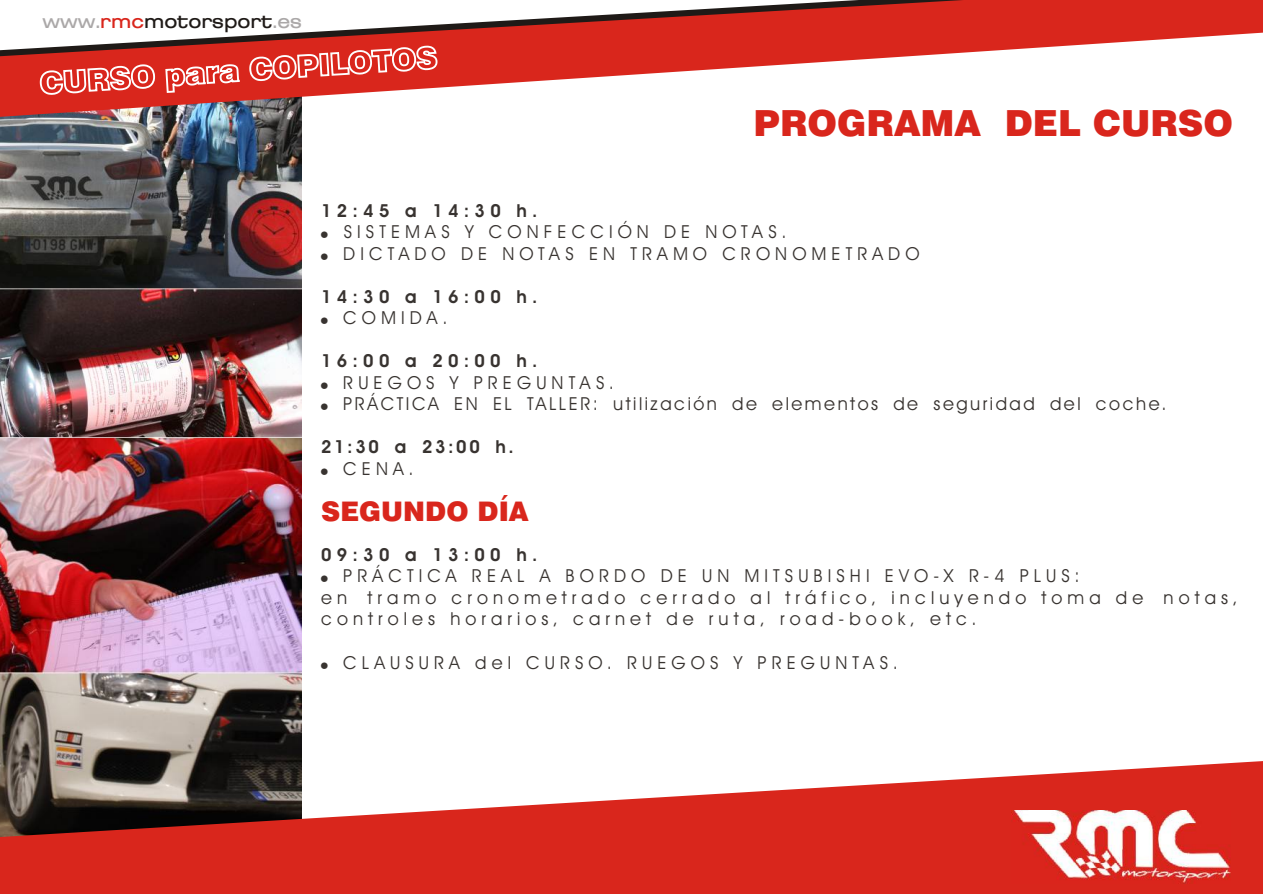
<style>
.page{position:relative;width:1263px;height:894px;background:#fff}
.page>*{position:absolute;margin:0;border:0;box-sizing:border-box;transform-origin:0 0}
.t1{font:36px "Swis 721 Blk BT";color:#d9261c}
.t2{font:27px "Swis 721 Blk BT";color:#d9261c}
.t3{font:19.95px "AT Brazilia Seven";color:#1f1a17}
.t4{font:18px/21.6px "Avant Garde Bk BT";letter-spacing:.28em;color:#383330}
.t5{font:18px/21.6px "Avant Garde Bk BT";letter-spacing:.14em;color:#383330}
.t6{font:700 18px "Avant Garde Bk BT";letter-spacing:.29em;color:#383330}
.s1{color:#aba8a8}
.s2{color:#d9261c}
</style>
<div class="page">
<img style="left:0;top:118px;width:302px;height:642px">
<svg style="left:0;top:760px;width:1263px;height:134px;fill:#d9261c"></svg>
<svg style="left:0;top:0;width:1263px;height:118px"></svg>
<svg style="left:0;top:0;width:1164px;height:57px;fill:#d9261c"></svg>
<img style="left:1012px;top:810px;width:219px;height:73px">
<svg style="left:40px;top:64px;width:115px;height:31px"></svg>
<svg style="left:165px;top:64px;width:75px;height:29px"></svg>
<svg style="left:249px;top:46px;width:189px;height:35px;background:#e25a52"></svg>
<p class="t3" style="left:43px;top:12px;width:261px"><span class="s1">www.</span><span class="s2">rmc</span>motorsport<span class="s1">.es</span></p>
<h1 class="t1" style="left:754px;top:109px;width:481px">PROGRAMA DEL CURSO</h1>
<p class="t6" style="left:321px;top:203px;width:218px">12:45 a 14:30 h.</p>
<p class="t4" style="left:343px;top:223px;width:578px">SISTEMAS Y CONFECCIÓN DE NOTAS.<br>DICTADO DE NOTAS EN TRAMO CRONOMETRADO</p>
<p class="t6" style="left:321px;top:289px;width:218px">14:30 a 16:00 h.</p>
<p class="t4" style="left:343px;top:309px;width:106px">COMIDA.</p>
<p class="t6" style="left:321px;top:353px;width:218px">16:00 a 20:00 h.</p>
<p class="t5" style="left:343px;top:373px;width:825px">RUEGOS Y PREGUNTAS.<br>PRÁCTICA EN EL TALLER: utilización de elementos de seguridad del coche.</p>
<p class="t6" style="left:321px;top:440px;width:194px">21:30 a 23:00 h.</p>
<p class="t4" style="left:343px;top:459px;width:72px">CENA.</p>
<h2 class="t2" style="left:321px;top:501px;width:209px">SEGUNDO DÍA</h2>
<p class="t6" style="left:321px;top:547px;width:218px">09:30 a 13:00 h.</p>
<p class="t4" style="left:321px;top:567px;width:918px;text-indent:22px">PRÁCTICA REAL A BORDO DE UN MITSUBISHI EVO-X R-4 PLUS:<br>en tramo cronometrado cerrado al tráfico, incluyendo toma de notas, controles horarios, carnet de ruta, road-book, etc.</p>
<p class="t4" style="left:343px;top:653px;width:270px">CLAUSURA del CURSO.</p>
<p class="t4" style="left:627px;top:653px;width:272px">RUEGOS Y PREGUNTAS.</p>
</div>
